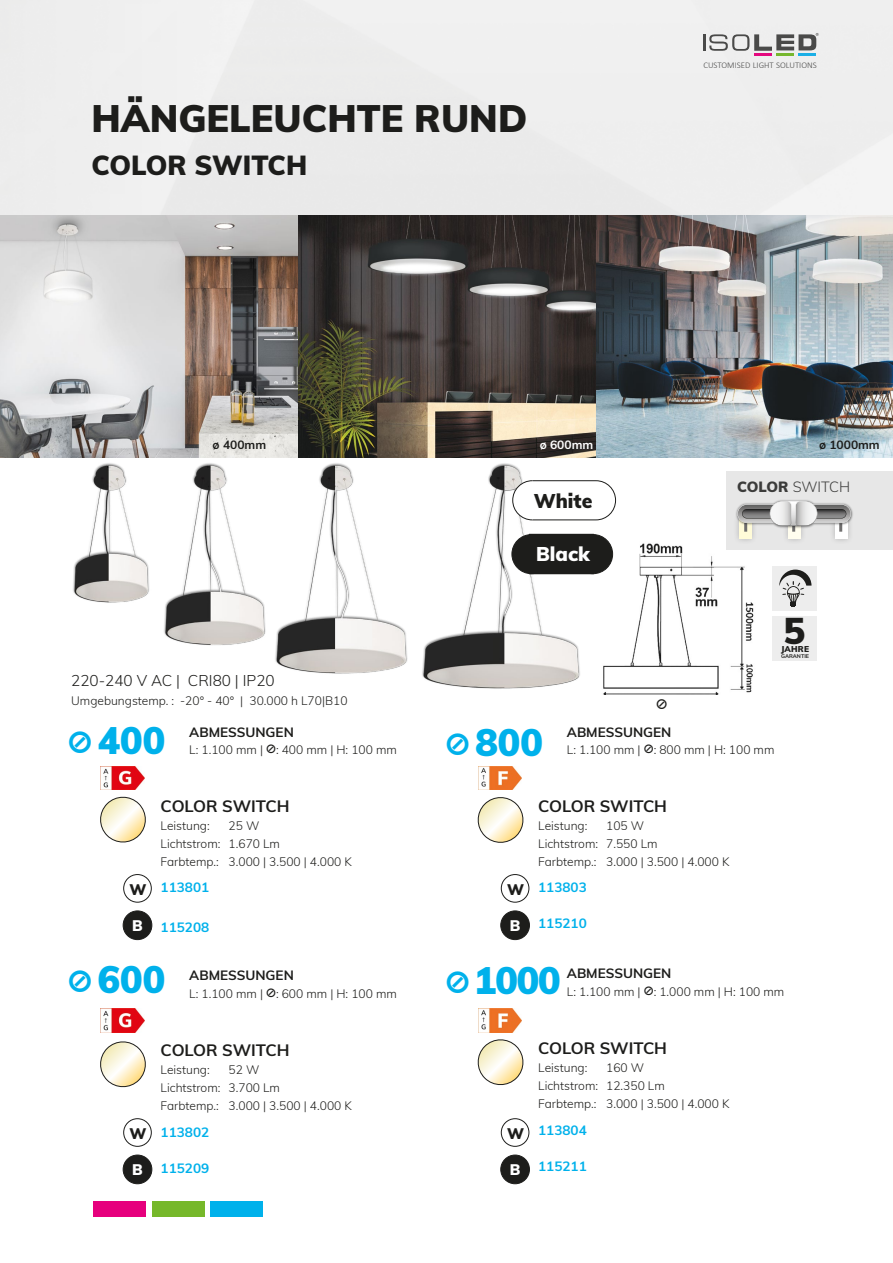
<style>
.page{position:relative;width:893px;height:1263px;background:#fff}
.page>*{position:absolute;margin:0;border:0;box-sizing:border-box;transform-origin:0 0}
.t1{font:900 37.5px "Muli";color:#00b1eb}
.t2{font:900 37.5px "Muli";color:#1d1d1b}
.t3{font:900 36.45px "Muli";color:#1d1d1b}
.t4{font:900 27px "Muli";color:#1d1d1b}
.t5{font:900 19.5px "Muli";color:#fff}
.t6{font:900 19.5px "Muli";color:#1d1d1b}
.t7{font:18.75px "Menlo";color:#1d1d1b}
.t8{font:700 16.5px "Muli";color:#1d1d1b}
.t9{font:300 15.3px "Muli";color:#1d1d1b}
.t10{font:900 15px "Muli";color:#1d1d1b}
.t11{font:900 15px "Muli";color:#fff}
.t12{font:300 14.55px "Muli";color:#3c3c3b}
.t13{font:700 13.5px "Muli";color:#00b1eb}
.t14{font:700 13.5px "Muli";color:#1d1d1b}
.t15{font:300 12px/18px "Muli";color:#1d1d1b}
.t16{font:700 12px "Muli";color:#1d1d1b}
.t17{font:700 12px "Muli";color:#fff}
.t18{font:300 8.85px "Calibri";color:#4a4a49}
.t19{font:900 8.25px "Muli";letter-spacing:.025em;color:#1d1d1b}
.t20{font:700 5.4px "Muli";color:#1d1d1b}
.s1{font-weight:900}
.s2{font-family:"Menlo";font-weight:700}
.s3{font-family:"Menlo";font-weight:400;font-size:16.5px}
</style>
<div class="page">
<img style="left:0;top:0;width:893px;height:457px">
<svg style="left:0;top:215px;width:298px;height:242px;background:#b9b4b2"></svg>
<svg style="left:100px;top:796px;width:46px;height:47px"></svg>
<svg style="left:477px;top:797px;width:47px;height:46px"></svg>
<svg style="left:100px;top:1041px;width:46px;height:47px"></svg>
<svg style="left:477px;top:1039px;width:47px;height:46px"></svg>
<div style="left:501px;top:1118px;width:28px;height:28px;border:1px solid #1d1d1b;border-radius:50%"></div>
<div style="left:501px;top:874px;width:28px;height:28px;border:1px solid #1d1d1b;border-radius:50%"></div>
<div style="left:123px;top:1118px;width:28px;height:28px;border:1px solid #1d1d1b;border-radius:50%"></div>
<div style="left:123px;top:874px;width:28px;height:28px;border:1px solid #1d1d1b;border-radius:50%"></div>
<div style="left:501px;top:1155px;width:28px;height:29px;background:#1d1d1b;border-radius:50%"></div>
<div style="left:501px;top:1155px;width:29px;height:29px;border:1px solid #1d1d1b;border-radius:50%"></div>
<div style="left:501px;top:911px;width:28px;height:28px;background:#1d1d1b;border-radius:50%"></div>
<div style="left:501px;top:911px;width:29px;height:29px;border:1px solid #1d1d1b;border-radius:50%"></div>
<div style="left:123px;top:1155px;width:29px;height:29px;background:#1d1d1b;border-radius:50%"></div>
<div style="left:123px;top:1155px;width:29px;height:29px;border:1px solid #1d1d1b;border-radius:50%"></div>
<div style="left:123px;top:911px;width:29px;height:28px;background:#1d1d1b;border-radius:50%"></div>
<div style="left:123px;top:911px;width:29px;height:29px;border:1px solid #1d1d1b;border-radius:50%"></div>
<img style="left:21px;top:442px;width:632px;height:253px">
<img style="left:592px;top:539px;width:162px;height:155px">
<div style="left:512px;top:534px;width:39px;height:40px;background:#1d1d1b;border-radius:50%"></div>
<div style="left:512px;top:534px;width:39px;height:40px;border:1px solid #1d1d1b;border-radius:50%"></div>
<div style="left:573px;top:534px;width:40px;height:40px;background:#1d1d1b;border-radius:50%"></div>
<div style="left:573px;top:534px;width:40px;height:40px;border:1px solid #1d1d1b;border-radius:50%"></div>
<div style="left:529px;top:534px;width:64px;height:40px;background:#1d1d1b"></div>
<svg style="left:512px;top:480px;width:104px;height:40px"></svg>
<img style="left:101px;top:766px;width:43px;height:24px">
<img style="left:103px;top:1009px;width:41px;height:23px">
<img style="left:479px;top:766px;width:43px;height:24px">
<img style="left:481px;top:1009px;width:41px;height:23px">
<div style="left:772px;top:566px;width:45px;height:44px;background:#ededed"></div>
<svg style="left:779px;top:570px;width:32px;height:36px"></svg>
<div style="left:772px;top:616px;width:45px;height:45px;background:#ededed"></div>
<div style="left:726px;top:471px;width:167px;height:79px;background:#e7e7e7"></div>
<div style="left:733px;top:510px;width:25px;height:35px;background:#1d1d1b;opacity:.25"></div>
<div style="left:739px;top:517px;width:13px;height:22px;background:#fffbd8"></div>
<div style="left:782px;top:510px;width:25px;height:35px;background:#1d1d1b;opacity:.25"></div>
<div style="left:788px;top:517px;width:12px;height:22px;background:#fffdee"></div>
<div style="left:829px;top:510px;width:25px;height:35px;background:#1d1d1b;opacity:.25"></div>
<div style="left:835px;top:517px;width:12px;height:22px;background:#fff"></div>
<img style="left:734px;top:500px;width:120px;height:29px">
<svg style="left:737px;top:501px;width:114px;height:31px"></svg>
<svg style="left:703px;top:33px;width:116px;height:23px"></svg>
<div style="left:94px;top:1201px;width:52px;height:15px;background:#e6007d"></div>
<div style="left:210px;top:1201px;width:53px;height:15px;background:#00b1eb"></div>
<div style="left:152px;top:1201px;width:52px;height:15px;background:#76b82a"></div>
<h1 class="t2" style="left:91px;top:91px;width:437px">HÄNGELEUCHTE RUND</h1>
<h3 class="t4" style="left:91px;top:146px;width:217px">COLOR SWITCH</h3>
<p class="t18" style="left:703px;top:60px;width:115px">CUSTOMISED LIGHT SOLUTIONS</p>
<p class="t16" style="left:213px;top:436px;width:55px">ø 400mm</p>
<p class="t17" style="left:540px;top:436px;width:55px">ø 600mm</p>
<p class="t16" style="left:819px;top:436px;width:62px">ø 1000mm</p>
<h3 class="t6" style="left:534px;top:486px;width:60px">White</h3>
<p class="t12" style="left:737px;top:476px;width:114px"><span class="s1">COLOR</span> SWITCH</p>
<h3 class="t5" style="left:536px;top:539px;width:55px">Black</h3>
<h2 class="t3" style="left:783px;top:604px;width:23px">5</h2>
<p class="t19" style="left:781px;top:643px;width:30px">JAHRE</p>
<p class="t20" style="left:781px;top:652px;width:30px">GARANTIE</p>
<p class="t9" style="left:71px;top:669px;width:205px">220-240 V AC | CRI80 | IP20</p>
<p class="t15" style="left:71px;top:691px;width:278px">Umgebungstemp. : -20° - 40° | 30.000 h L70|B10</p>
<h3 class="t7" style="left:656px;top:690px;width:13px">⊘</h3>
<h1 class="t1" style="left:69px;top:713px;width:98px"><span class="s2">⊘</span> 400</h1>
<p class="t14" style="left:189px;top:722px;width:106px">ABMESSUNGEN</p>
<p class="t15" style="left:189px;top:740px;width:209px">L: 1.100 mm | <span class="s3">⊘</span>: 400 mm | H: 100 mm</p>
<h1 class="t1" style="left:446px;top:715px;width:98px"><span class="s2">⊘</span> 800</h1>
<p class="t14" style="left:567px;top:722px;width:106px">ABMESSUNGEN</p>
<p class="t15" style="left:567px;top:740px;width:209px">L: 1.100 mm | <span class="s3">⊘</span>: 800 mm | H: 100 mm</p>
<p class="t10" style="left:129px;top:878px;width:18px">W</p>
<p class="t11" style="left:132px;top:915px;width:12px">B</p>
<h3 class="t8" style="left:161px;top:794px;width:130px">COLOR SWITCH</h3>
<p class="t15" style="left:161px;top:816px;width:51px">Leistung:</p>
<p class="t15" style="left:161px;top:816px;width:193px;text-indent:68px">25 W<br>Lichtstrom: 1.670 Lm<br>Farbtemp.: 3.000 | 3.500 | 4.000 K</p>
<p class="t13" style="left:161px;top:877px;width:50px">113801</p>
<p class="t13" style="left:161px;top:918px;width:50px">115208</p>
<p class="t10" style="left:507px;top:878px;width:18px">W</p>
<p class="t11" style="left:510px;top:915px;width:12px">B</p>
<h3 class="t8" style="left:538px;top:794px;width:130px">COLOR SWITCH</h3>
<p class="t15" style="left:538px;top:816px;width:51px">Leistung:</p>
<p class="t15" style="left:538px;top:816px;width:193px;text-indent:68px">105 W<br>Lichtstrom: 7.550 Lm<br>Farbtemp.: 3.000 | 3.500 | 4.000 K</p>
<p class="t13" style="left:538px;top:878px;width:50px">113803</p>
<p class="t13" style="left:538px;top:914px;width:50px">115210</p>
<h1 class="t1" style="left:69px;top:952px;width:98px"><span class="s2">⊘</span> 600</h1>
<p class="t14" style="left:189px;top:965px;width:106px">ABMESSUNGEN</p>
<p class="t15" style="left:189px;top:984px;width:209px">L: 1.100 mm | <span class="s3">⊘</span>: 600 mm | H: 100 mm</p>
<h1 class="t1" style="left:446px;top:953px;width:116px"><span class="s2">⊘</span> 1000</h1>
<p class="t14" style="left:567px;top:963px;width:106px">ABMESSUNGEN</p>
<p class="t15" style="left:567px;top:982px;width:219px">L: 1.100 mm | <span class="s3">⊘</span>: 1.000 mm | H: 100 mm</p>
<p class="t10" style="left:129px;top:1122px;width:18px">W</p>
<p class="t11" style="left:132px;top:1159px;width:12px">B</p>
<h3 class="t8" style="left:161px;top:1038px;width:130px">COLOR SWITCH</h3>
<p class="t15" style="left:161px;top:1060px;width:51px">Leistung:</p>
<p class="t15" style="left:161px;top:1060px;width:193px;text-indent:68px">52 W<br>Lichtstrom: 3.700 Lm<br>Farbtemp.: 3.000 | 3.500 | 4.000 K</p>
<p class="t13" style="left:161px;top:1122px;width:50px">113802</p>
<p class="t13" style="left:161px;top:1158px;width:50px">115209</p>
<p class="t10" style="left:507px;top:1122px;width:18px">W</p>
<p class="t11" style="left:510px;top:1159px;width:12px">B</p>
<h3 class="t8" style="left:538px;top:1036px;width:130px">COLOR SWITCH</h3>
<p class="t15" style="left:538px;top:1058px;width:51px">Leistung:</p>
<p class="t15" style="left:538px;top:1058px;width:193px;text-indent:68px">160 W<br>Lichtstrom: 12.350 Lm<br>Farbtemp.: 3.000 | 3.500 | 4.000 K</p>
<p class="t13" style="left:538px;top:1120px;width:50px">113804</p>
<p class="t13" style="left:538px;top:1156px;width:50px">115211</p>
</div>
